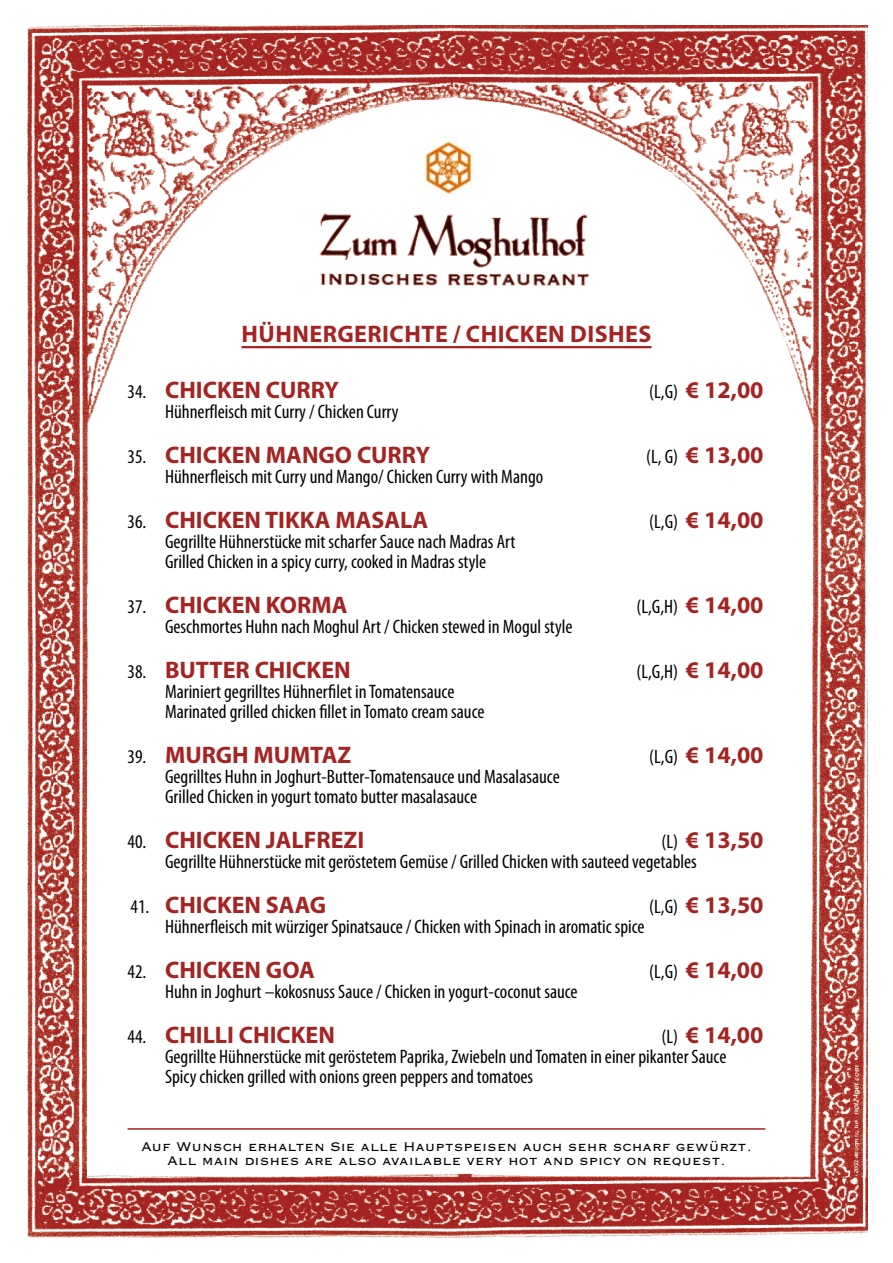
<style>
.page{position:relative;width:893px;height:1263px;background:#fff}
.page>*{position:absolute;margin:0;border:0;box-sizing:border-box;transform-origin:0 0}
.t1{font:700 24px "Myriad Pro";color:#a42422}
.t2{font:700 24px "Myriad Pro";letter-spacing:.02em;color:#a42422}
.t3{font:condensed 19.5px/19.8px "Myriad Pro";color:#000}
.t4{font:16.5px/13.5px "Copperplate Gothic BTCE";color:#000;text-align:center}
.s1{font-weight:400;font-stretch:condensed;font-size:19.5px;color:#000}
.s2{font-weight:700;font-stretch:normal;font-size:24px;color:#a42422}
</style>
<div class="page">
<img style="left:27px;top:26px;width:840px;height:1211px">
<img style="left:296px;top:129px;width:311px;height:71px">
<img style="left:296px;top:207px;width:311px;height:94px">
<hr style="left:128px;top:1128px;width:637px;height:2px;background:#a42422">
<hr style="left:241px;top:346px;width:410px;height:2px;background:#a42422">
<p class="t2" style="left:242px;top:320px;width:411px">HÜHNERGERICHTE / CHICKEN DISHES</p>
<p class="t1" style="left:128px;top:376px;width:213px"><span class="s1">34.</span> CHICKEN CURRY</p>
<p class="t1" style="left:649px;top:376px;width:116px"><span class="s1">(L,G)</span> € 12,00</p>
<p class="t3" style="left:165px;top:402px;width:235px">Hühnerfleisch mit Curry / Chicken Curry</p>
<p class="t1" style="left:128px;top:441px;width:304px"><span class="s1">35.</span> CHICKEN MANGO CURRY</p>
<p class="t1" style="left:646px;top:441px;width:119px"><span class="s1">(L, G)</span> € 13,00</p>
<p class="t3" style="left:165px;top:467px;width:380px">Hühnerfleisch mit Curry und Mango/ Chicken Curry with Mango</p>
<p class="t1" style="left:128px;top:506px;width:302px"><span class="s1">36.</span> CHICKEN TIKKA MASALA</p>
<p class="t1" style="left:649px;top:506px;width:116px"><span class="s1">(L,G)</span> € 14,00</p>
<p class="t3" style="left:165px;top:532px;width:352px">Gegrillte Hühnerstücke mit scharfer Sauce nach Madras Art<br>Grilled Chicken in a spicy curry, cooked in Madras style</p>
<p class="t1" style="left:128px;top:591px;width:221px"><span class="s1">37.</span> CHICKEN KORMA</p>
<p class="t3" style="left:636px;top:597px;width:129px">(L,G,H) <span class="s2">€ 14,00</span></p>
<p class="t3" style="left:165px;top:617px;width:409px">Geschmortes Huhn nach Moghul Art / Chicken stewed in Mogul style</p>
<p class="t1" style="left:128px;top:656px;width:225px"><span class="s1">38.</span> BUTTER CHICKEN</p>
<p class="t3" style="left:636px;top:662px;width:129px">(L,G,H) <span class="s2">€ 14,00</span></p>
<p class="t3" style="left:165px;top:682px;width:321px">Mariniert gegrilltes Hühnerfilet in Tomatensauce<br>Marinated grilled chicken fillet in Tomato cream sauce</p>
<p class="t1" style="left:128px;top:741px;width:225px"><span class="s1">39.</span> MURGH MUMTAZ</p>
<p class="t1" style="left:649px;top:741px;width:116px"><span class="s1">(L,G)</span> € 14,00</p>
<p class="t3" style="left:165px;top:767px;width:396px">Gegrilltes Huhn in Joghurt-Butter-Tomatensauce und Masalasauce<br>Grilled Chicken in yogurt tomato butter masalasauce</p>
<p class="t1" style="left:128px;top:826px;width:238px"><span class="s1">40.</span> CHICKEN JALFREZI</p>
<p class="t1" style="left:661px;top:826px;width:104px"><span class="s1">(L)</span> € 13,50</p>
<p class="t3" style="left:165px;top:852px;width:533px">Gegrillte Hühnerstücke mit geröstetem Gemüse / Grilled Chicken with sauteed vegetables</p>
<p class="t1" style="left:131px;top:891px;width:197px"><span class="s1">41.</span> CHICKEN SAAG</p>
<p class="t1" style="left:649px;top:891px;width:116px"><span class="s1">(L,G)</span> € 13,50</p>
<p class="t3" style="left:165px;top:917px;width:481px">Hühnerfleisch mit würziger Spinatsauce / Chicken with Spinach in aromatic spice</p>
<p class="t1" style="left:128px;top:956px;width:189px"><span class="s1">42.</span> CHICKEN GOA</p>
<p class="t1" style="left:649px;top:956px;width:116px"><span class="s1">(L,G)</span> € 14,00</p>
<p class="t3" style="left:165px;top:982px;width:414px">Huhn in Joghurt –kokosnuss Sauce / Chicken in yogurt-coconut sauce</p>
<p class="t1" style="left:128px;top:1022px;width:209px"><span class="s1">44.</span> CHILLI CHICKEN</p>
<p class="t1" style="left:661px;top:1022px;width:104px"><span class="s1">(L)</span> € 14,00</p>
<p class="t3" style="left:165px;top:1047px;width:563px">Gegrillte Hühnerstücke mit geröstetem Paprika, Zwiebeln und Tomaten in einer pikanter Sauce<br>Spicy chicken grilled with onions green peppers and tomatoes</p>
<p class="t4" style="left:141px;top:1139px;width:612px">Auf Wunsch erhalten Sie alle Hauptspeisen auch sehr scharf gewürzt.<br>All main dishes are also available very hot and spicy on request.</p>
</div>
